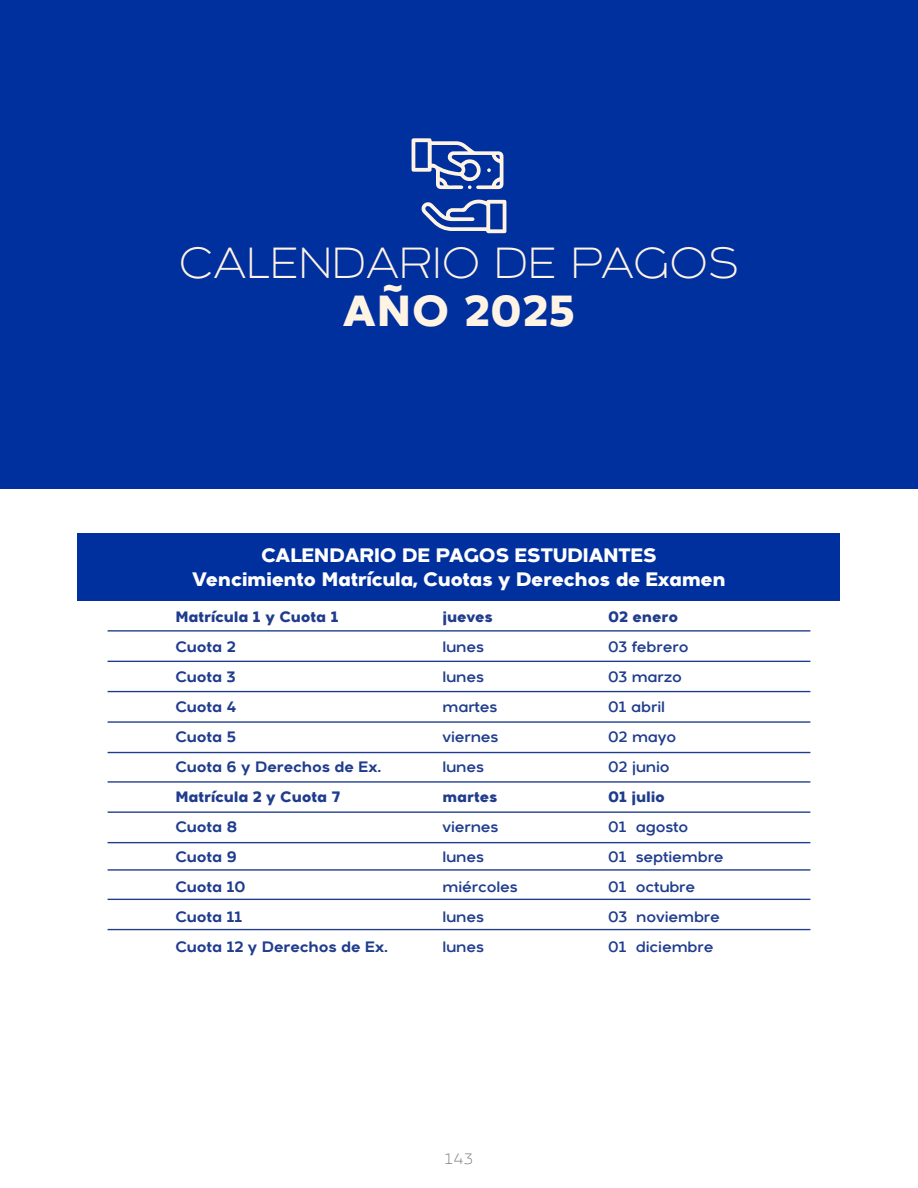
<style>
.page{position:relative;width:918px;height:1188px;background:#fff}
.page>*{position:absolute;margin:0;border:0;box-sizing:border-box;transform-origin:0 0}
.t1{font:300 43.5px "Arkibal";letter-spacing:.01em;color:#fff4e4}
.t2{font:800 43.5px "Arkibal";letter-spacing:.01em;color:#fff4e4}
.t3{font:800 19.5px/24px "Arkibal";letter-spacing:-.025em;color:#fff;text-align:center}
.t4{font:15.15px/30px "Arkibal";letter-spacing:-.01em;color:#1f3c8d}
.t5{font:700 15.15px/30px "Arkibal";letter-spacing:-.01em;color:#1f3c8d}
.t6{font:800 15.15px "Arkibal";letter-spacing:-.01em;color:#1f3c8d}
.t7{font:800 15px "Arkibal";letter-spacing:-.01em;color:#1f3c8d}
.t8{font:300 15px "Arkibal";color:#787878}
</style>
<div class="page">
<div style="left:0;top:0;width:918px;height:489px;background:#00309e"></div>
<svg style="left:421px;top:199px;width:85px;height:34px"></svg>
<svg style="left:412px;top:138px;width:91px;height:51px"></svg>
<div style="left:78px;top:534px;width:762px;height:67px;background:#00309e"></div>
<hr style="left:108px;top:630px;width:702px;height:2px;background:#1f3c8d">
<hr style="left:108px;top:752px;width:702px;height:1px;background:#1f3c8d">
<hr style="left:108px;top:869px;width:702px;height:2px;background:#1f3c8d">
<hr style="left:108px;top:691px;width:702px;height:1px;background:#1f3c8d">
<hr style="left:108px;top:811px;width:702px;height:2px;background:#1f3c8d">
<hr style="left:108px;top:929px;width:702px;height:1px;background:#1f3c8d">
<hr style="left:108px;top:661px;width:702px;height:1px;background:#1f3c8d">
<hr style="left:108px;top:781px;width:702px;height:2px;background:#1f3c8d">
<hr style="left:108px;top:899px;width:702px;height:1px;background:#1f3c8d">
<hr style="left:108px;top:721px;width:702px;height:2px;background:#1f3c8d">
<hr style="left:108px;top:842px;width:702px;height:1px;background:#1f3c8d">
<h1 class="t1" style="left:179px;top:234px;width:561px">CALENDARIO DE PAGOS</h1>
<h1 class="t2" style="left:343px;top:279px;width:234px">AÑO 2025</h1>
<p class="t3" style="left:192px;top:542px;width:535px">CALENDARIO DE PAGOS ESTUDIANTES<br>Vencimiento Matrícula, Cuotas y Derechos de Examen</p>
<p class="t6" style="left:175px;top:605px;width:165px">Matrícula 1 y Cuota 1</p>
<p class="t5" style="left:175px;top:631px;width:208px">Cuota 2<br>Cuota 3<br>Cuota 4<br>Cuota 5<br>Cuota 6 y Derechos de Ex.</p>
<p class="t6" style="left:175px;top:785px;width:166px">Matrícula 2 y Cuota 7</p>
<p class="t5" style="left:175px;top:811px;width:215px">Cuota 8<br>Cuota 9<br>Cuota 10<br>Cuota 11<br>Cuota 12 y Derechos de Ex.</p>
<p class="t6" style="left:608px;top:605px;width:71px">02 enero</p>
<p class="t4" style="left:608px;top:631px;width:82px">03 febrero<br>03 marzo<br>01 abril<br>02 mayo<br>02 junio</p>
<p class="t6" style="left:608px;top:785px;width:58px">01 julio</p>
<p class="t4" style="left:608px;top:811px;width:117px">01 agosto<br>01 septiembre<br>01 octubre<br>03 noviembre<br>01 diciembre</p>
<p class="t6" style="left:443px;top:605px;width:52px">jueves</p>
<p class="t4" style="left:443px;top:631px;width:58px">lunes lunes martes viernes lunes</p>
<p class="t7" style="left:443px;top:785px;width:56px">martes</p>
<p class="t4" style="left:443px;top:811px;width:77px">viernes lunes miércoles lunes lunes</p>
<p class="t8" style="left:445px;top:1148px;width:29px">143</p>
</div>
